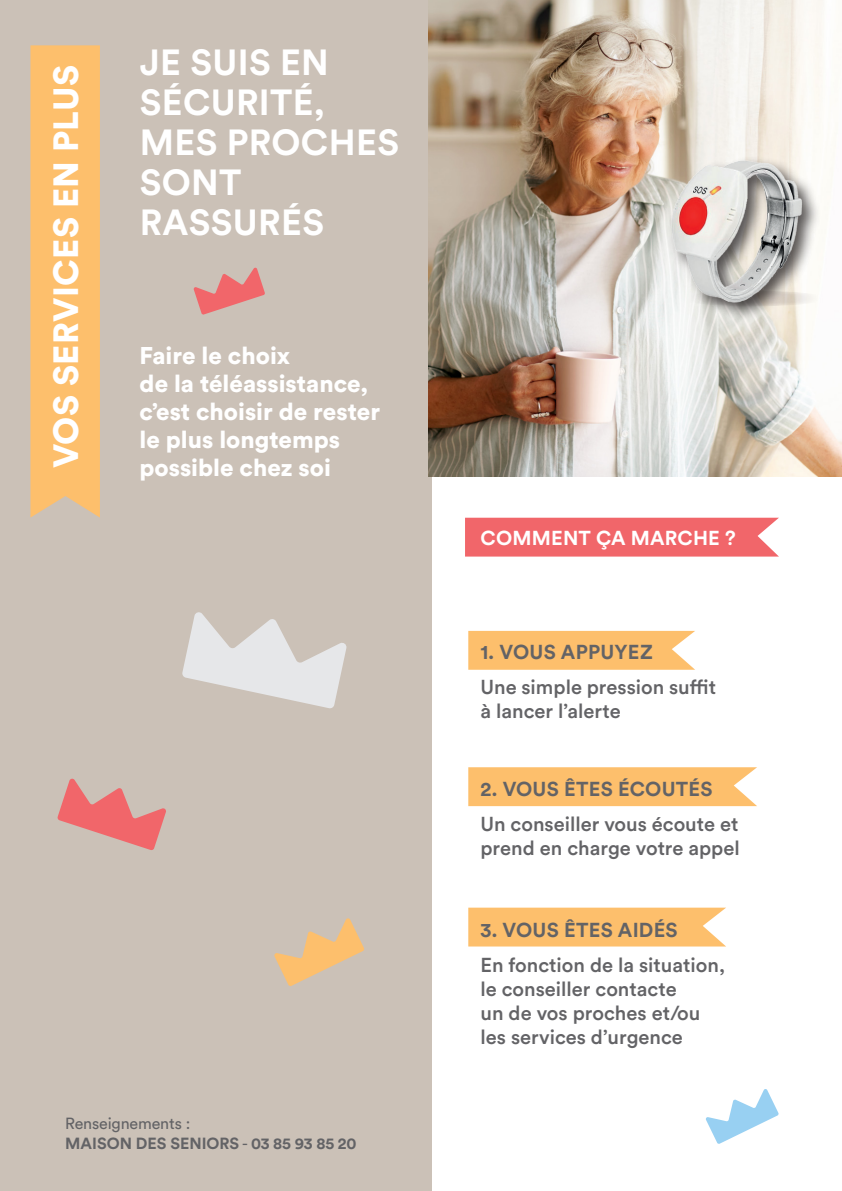
<style>
.page{position:relative;width:842px;height:1191px;background:#fff}
.page>*{position:absolute;margin:0;border:0;box-sizing:border-box;transform-origin:0 0}
._1_TITRE{font:700 36px/40px "Circular Std";letter-spacing:.01em;color:#fff}
._0_RUBRIQUE{font:900 34.8px "Circular Std";letter-spacing:.01em;color:#fff}
._1_TITRE-2{font:900 24px "Circular Std";color:#fff}
._1_TITRE-3{font:500 20px/24px "Circular Std";color:#636366}
._1_TITRE-4{font:700 20px "Circular Std";letter-spacing:.01em;color:#636366}
._1_TITRE-5{font:700 20px "Circular Std";letter-spacing:.01em;color:#fff}
._1_TITRE-6{font:700 16px "Circular Std";color:#636366}
._1_TITRE-7{font:16px "Circular Std";letter-spacing:-.01em;color:#636366}
.s1{font-weight:400}
</style>
<div class="page">
<div style="left:0;top:0;width:431px;height:1191px;background:#cbc1b7"></div>
<svg style="left:57px;top:778px;width:109px;height:72px"></svg>
<svg style="left:193px;top:267px;width:72px;height:48px"></svg>
<svg style="left:182px;top:612px;width:165px;height:96px"></svg>
<svg style="left:274px;top:918px;width:90px;height:68px"></svg>
<div style="left:30px;top:45px;width:70px;height:472px;background:#fdbf6c"></div>
<img style="left:429px;top:0;width:413px;height:476px">
<svg style="left:706px;top:1089px;width:73px;height:55px"></svg>
<div style="left:668px;top:156px;width:154px;height:165px;background:#231f20;opacity:.75"></div>
<img style="left:631px;top:142px;width:195px;height:169px">
<div style="left:465px;top:518px;width:314px;height:38px;background:#f1666a"></div>
<svg style="left:468px;top:907px;width:258px;height:39px;background:#fdc275"></svg>
<svg style="left:468px;top:767px;width:289px;height:39px;background:#fdc273"></svg>
<svg style="left:468px;top:631px;width:227px;height:39px;background:#fdc274"></svg>
<p class="_0_RUBRIQUE" style="left:43px;top:468px;width:405px;rotate:-90deg">VOS SERVICES EN PLUS</p>
<p class="_1_TITRE" style="left:140px;top:41px;width:191px">JE SUIS EN</p>
<p class="_1_TITRE" style="left:140px;top:81px;width:261px">SÉCURITÉ,<br>MES PROCHES</p>
<p class="_1_TITRE" style="left:140px;top:161px;width:103px">SONT</p>
<p class="_1_TITRE" style="left:140px;top:201px;width:186px">RASSURÉS</p>
<p class="_1_TITRE-2" style="left:140px;top:340px;width:152px">Faire le choix</p>
<p class="_1_TITRE-2" style="left:140px;top:368px;width:230px">de la téléassistance,</p>
<p class="_1_TITRE-2" style="left:140px;top:396px;width:242px">c’est choisir de rester</p>
<p class="_1_TITRE-2" style="left:140px;top:424px;width:202px">le plus longtemps</p>
<p class="_1_TITRE-2" style="left:140px;top:452px;width:193px">possible chez soi</p>
<p class="_1_TITRE-7" style="left:65px;top:1113px;width:127px">Renseignements :</p>
<p class="_1_TITRE-6" style="left:65px;top:1133px;width:293px">MAISON DES SENIORS <span class="s1">-</span> 03 85 93 85 20</p>
<p class="_1_TITRE-5" style="left:481px;top:525px;width:257px">COMMENT ÇA MARCHE ?</p>
<p class="_1_TITRE-4" style="left:480px;top:639px;width:174px">1. VOUS APPUYEZ</p>
<p class="_1_TITRE-3" style="left:480px;top:675px;width:237px">Une simple pression suffit à lancer l’alerte</p>
<p class="_1_TITRE-4" style="left:480px;top:775px;width:234px">2. VOUS ÊTES ÉCOUTÉS</p>
<p class="_1_TITRE-3" style="left:480px;top:811px;width:261px">Un conseiller vous écoute et prend en charge votre appel</p>
<p class="_1_TITRE-4" style="left:480px;top:917px;width:199px">3. VOUS ÊTES AIDÉS</p>
<p class="_1_TITRE-3" style="left:480px;top:953px;width:246px">En fonction de la situation, le conseiller contacte<br>un de vos proches et/ou les services d’urgence</p>
</div>
